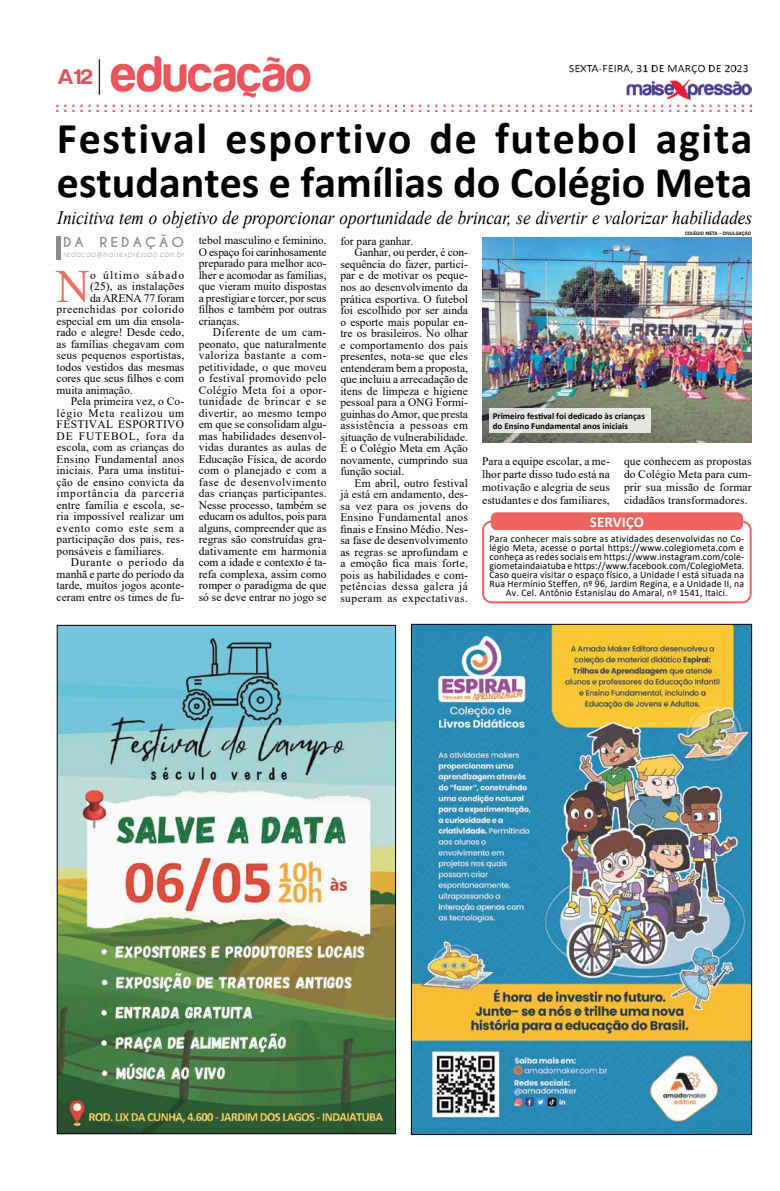
<style>
.page{position:relative;width:780px;height:1191px;background:#fff}
.page>*{position:absolute;margin:0;border:0;box-sizing:border-box;transform-origin:0 0}
.t1{font:46.2px "Times New Roman";color:#f06d61}
.t2{font:700 44px/44px "Calibri";letter-spacing:.02em;color:#000}
.t3{font:22px "Harabara";color:#de545c;scale:1.1 1}
.t4{font:italic 19px "Times New Roman";color:#000;scale:.9 1}
.t5{font:700 15px "Calibri";color:#fff}
.t6{font:700 12.9px "Caviar Dreams";letter-spacing:.225em;color:#8b8b8b;scale:1.07 1}
.t7{font:11.5px/11.5px "Times New Roman";letter-spacing:.01em;color:#000;text-align:justify}
.t8{font:11.5px "Times New Roman";letter-spacing:.04em;color:#000}
.t9{font:11.5px "Times New Roman";letter-spacing:.065em;color:#000}
.t10{font:11.5px "Times New Roman";letter-spacing:.035em;color:#000}
.t11{font:11.5px "Times New Roman";letter-spacing:.05em;color:#000}
.t12{font:11.5px "Times New Roman";letter-spacing:.03em;color:#000}
.t13{font:11.5px "Times New Roman";letter-spacing:.055em;color:#000}
.t14{font:11.5px "Times New Roman";letter-spacing:.075em;color:#000}
.t15{font:11.5px "Times New Roman";letter-spacing:-.01em;color:#000}
.t16{font:11.5px "Times New Roman";letter-spacing:.1em;color:#000}
.t17{font:10px/9px "Calibri";letter-spacing:.02em;color:#000;text-align:center}
.t18{font:700 9px/10px "Calibri";color:#000}
.t19{font:italic 8.3px "Caviar Dreams";letter-spacing:.11em;color:#8b8b8b;scale:.83 1}
.t20{font:500 5px "Franklin Gothic";color:#000}
</style>
<div class="page">
<img style="left:57px;top:57px;width:694px;height:55px">
<img style="left:569px;top:66px;width:178px;height:8px">
<img style="left:482px;top:237px;width:269px;height:205px">
<svg style="left:489px;top:408px;width:161px;height:25px;fill:#e4e4e0"></svg>
<hr style="left:57px;top:236px;width:4px;height:23px;background:#8b8b8b">
<div style="left:482px;top:520px;width:269px;height:83px;border:2px solid #ee625f;border-radius:9px"></div>
<div style="left:491px;top:512px;width:252px;height:18px;background:#ee625f;border-radius:6px"></div>
<img style="left:413px;top:626px;width:337px;height:507px">
<img style="left:59px;top:627px;width:335px;height:505px">
<h3 class="t3" style="left:58px;top:65px;width:33px">A12</h3>
<h2 class="t2" style="left:57px;top:116px;width:697px">Festival esportivo de futebol agita estudantes e famílias do Colégio Meta</h2>
<h3 class="t4" style="left:57px;top:204px;width:773px">Inicitiva tem o objetivo de proporcionar oportunidade de brincar, se divertir e valorizar habilidades</h3>
<p class="t20" style="left:685px;top:230px;width:67px">COLÉGIO META – DIVULGAÇÃO</p>
<p class="t6" style="left:63px;top:234px;width:115px">DA REDAÇÃO</p>
<p class="t19" style="left:63px;top:249px;width:147px">redacao@maisexpressao.com.br</p>
<h1 class="t1" style="left:57px;top:254px;width:35px">N</h1>
<p class="t16" style="left:90px;top:267px;width:96px">o último sábado</p>
<p class="t7" style="left:199px;top:234px;width:129px">tebol masculino e feminino.<br>O espaço foi carinhosamente preparado para melhor aco&shy;lher e acomodar as famílias, que vieram muito dispostas a prestigiar e torcer, por seus filhos e também por outras crianças.</p>
<p class="t7" style="left:199px;top:326px;width:129px;text-indent:14px">Diferente de um cam&shy;peonato, que naturalmente valoriza bastante a com&shy;petitividade, o que moveu o festival promovido pelo Colégio Meta foi a opor&shy;tunidade de brincar e se divertir, ao mesmo tempo em que se consolidam algu&shy;mas habilidades desenvol&shy;vidas durantes as aulas de Educação Física, de acordo com o planejado e com a fase de desenvolvimento das crianças participantes.<br>Nesse processo, também se educam os adultos, pois para alguns, compreender que as regras são construídas gra&shy;dativamente em harmonia com a idade e contexto é ta&shy;refa complexa, assim como romper o paradigma de que só se deve entrar no jogo se</p>
<p class="t7" style="left:340px;top:235px;width:75px">for para ganhar.</p>
<p class="t7" style="left:354px;top:246px;width:115px">Ganhar, ou perder, é con-</p>
<p class="t7" style="left:340px;top:258px;width:129px">sequência do fazer, partici-</p>
<p class="t7" style="left:340px;top:269px;width:129px">par e de motivar os peque-</p>
<p class="t7" style="left:340px;top:281px;width:129px">nos ao desenvolvimento da</p>
<p class="t7" style="left:340px;top:292px;width:129px">prática esportiva. O futebol</p>
<p class="t7" style="left:340px;top:304px;width:129px">foi escolhido por ser ainda</p>
<p class="t7" style="left:340px;top:315px;width:129px">o esporte mais popular en-</p>
<p class="t7" style="left:340px;top:327px;width:129px">tre os brasileiros. No olhar</p>
<p class="t7" style="left:340px;top:338px;width:129px">e comportamento dos pais</p>
<p class="t7" style="left:340px;top:350px;width:129px">presentes, nota-se que eles</p>
<p class="t7" style="left:340px;top:361px;width:129px">entenderam bem a proposta,</p>
<p class="t7" style="left:340px;top:373px;width:129px">que incluiu a arrecadação de</p>
<p class="t7" style="left:340px;top:384px;width:129px">itens de limpeza e higiene</p>
<p class="t7" style="left:340px;top:396px;width:129px">pessoal para a ONG Formi-</p>
<p class="t7" style="left:340px;top:407px;width:129px">guinhas do Amor, que presta</p>
<p class="t8" style="left:340px;top:417px;width:129px">assistência a pessoas em</p>
<p class="t7" style="left:340px;top:430px;width:129px">situação de vulnerabilidade.</p>
<p class="t7" style="left:340px;top:442px;width:129px">É o Colégio Meta em Ação</p>
<p class="t7" style="left:340px;top:453px;width:129px">novamente, cumprindo sua</p>
<p class="t7" style="left:340px;top:465px;width:65px">função social.</p>
<p class="t7" style="left:354px;top:476px;width:115px">Em abril, outro festival</p>
<p class="t7" style="left:340px;top:488px;width:129px">já está em andamento, des-</p>
<p class="t10" style="left:340px;top:497px;width:129px">sa vez para os jovens do</p>
<p class="t7" style="left:340px;top:511px;width:129px">Ensino Fundamental anos</p>
<p class="t7" style="left:340px;top:522px;width:129px">finais e Ensino Médio. Nes-</p>
<p class="t7" style="left:340px;top:534px;width:129px">sa fase de desenvolvimento</p>
<p class="t7" style="left:340px;top:545px;width:129px">as regras se aprofundam e</p>
<p class="t7" style="left:340px;top:557px;width:129px">a emoção fica mais forte,</p>
<p class="t7" style="left:340px;top:568px;width:129px">pois as habilidades e com-</p>
<p class="t8" style="left:340px;top:578px;width:129px">petências dessa galera já</p>
<p class="t8" style="left:340px;top:589px;width:129px">superam as expectativas.</p>
<p class="t7" style="left:90px;top:280px;width:96px">(25), as instalações</p>
<p class="t15" style="left:90px;top:290px;width:96px">da ARENA 77 foram</p>
<p class="t8" style="left:57px;top:301px;width:129px">preenchidas por colorido</p>
<p class="t7" style="left:57px;top:315px;width:129px">especial em um dia ensola-</p>
<p class="t7" style="left:57px;top:326px;width:129px">rado e alegre! Desde cedo,</p>
<p class="t7" style="left:57px;top:338px;width:129px">as famílias chegavam com</p>
<p class="t7" style="left:57px;top:349px;width:129px">seus pequenos esportistas,</p>
<p class="t7" style="left:57px;top:361px;width:129px">todos vestidos das mesmas</p>
<p class="t7" style="left:57px;top:372px;width:129px">cores que seus filhos e com</p>
<p class="t7" style="left:57px;top:384px;width:78px">muita animação.</p>
<p class="t7" style="left:71px;top:395px;width:115px">Pela primeira vez, o Co-</p>
<p class="t9" style="left:57px;top:405px;width:129px">légio Meta realizou um</p>
<p class="t12" style="left:57px;top:416px;width:129px">FESTIVAL ESPORTIVO</p>
<p class="t14" style="left:57px;top:428px;width:129px">DE FUTEBOL, fora da</p>
<p class="t7" style="left:57px;top:441px;width:129px">escola, com as crianças do</p>
<p class="t7" style="left:57px;top:453px;width:129px">Ensino Fundamental anos</p>
<p class="t7" style="left:57px;top:464px;width:129px">iniciais. Para uma institui-</p>
<p class="t7" style="left:57px;top:476px;width:129px">ção de ensino convicta da</p>
<p class="t9" style="left:57px;top:485px;width:129px">importância da parceria</p>
<p class="t7" style="left:57px;top:499px;width:129px">entre família e escola, se-</p>
<p class="t7" style="left:57px;top:510px;width:129px">ria impossível realizar um</p>
<p class="t11" style="left:57px;top:520px;width:129px">evento como este sem a</p>
<p class="t7" style="left:57px;top:533px;width:129px">participação dos pais, res-</p>
<p class="t7" style="left:57px;top:545px;width:109px">ponsáveis e familiares.</p>
<p class="t13" style="left:71px;top:554px;width:115px">Durante o período da</p>
<p class="t7" style="left:57px;top:568px;width:129px">manhã e parte do período da</p>
<p class="t7" style="left:57px;top:579px;width:129px">tarde, muitos jogos aconte-</p>
<p class="t7" style="left:57px;top:591px;width:129px">ceram entre os times de fu-</p>
<p class="t18" style="left:492px;top:410px;width:154px">Primeiro festival foi dedicado às crianças do Ensino Fundamental anos iniciais</p>
<p class="t7" style="left:482px;top:454px;width:129px;line-height:13px">Para a equipe escolar, a me&shy;lhor parte disso tudo está na motivação e alegria de seus estudantes e dos familiares,</p>
<p class="t7" style="left:624px;top:454px;width:129px;line-height:13px">que conhecem as propostas do Colégio Meta para cum&shy;prir sua missão de formar cidadãos transformadores.</p>
<h3 class="t5" style="left:590px;top:511px;width:55px">SERVIÇO</h3>
<p class="t17" style="left:489px;top:534px;width:256px">Para conhecer mais sobre as atividades desenvolvidas no Co&shy;légio Meta, acesse o portal https://www.colegiometa.com e conheça as redes sociais em https://www.instagram.com/cole&shy;giometaindaiatuba e https://www.facebook.com/ColegioMeta.<br>Caso queira visitar o espaço físico, a Unidade I está situada na Rua Hermínio Steffen, nº 96, Jardim Regina, e a Unidade II, na Av. Cel. Antônio Estanislau do Amaral, nº 1541, Itaici.</p>
</div>
